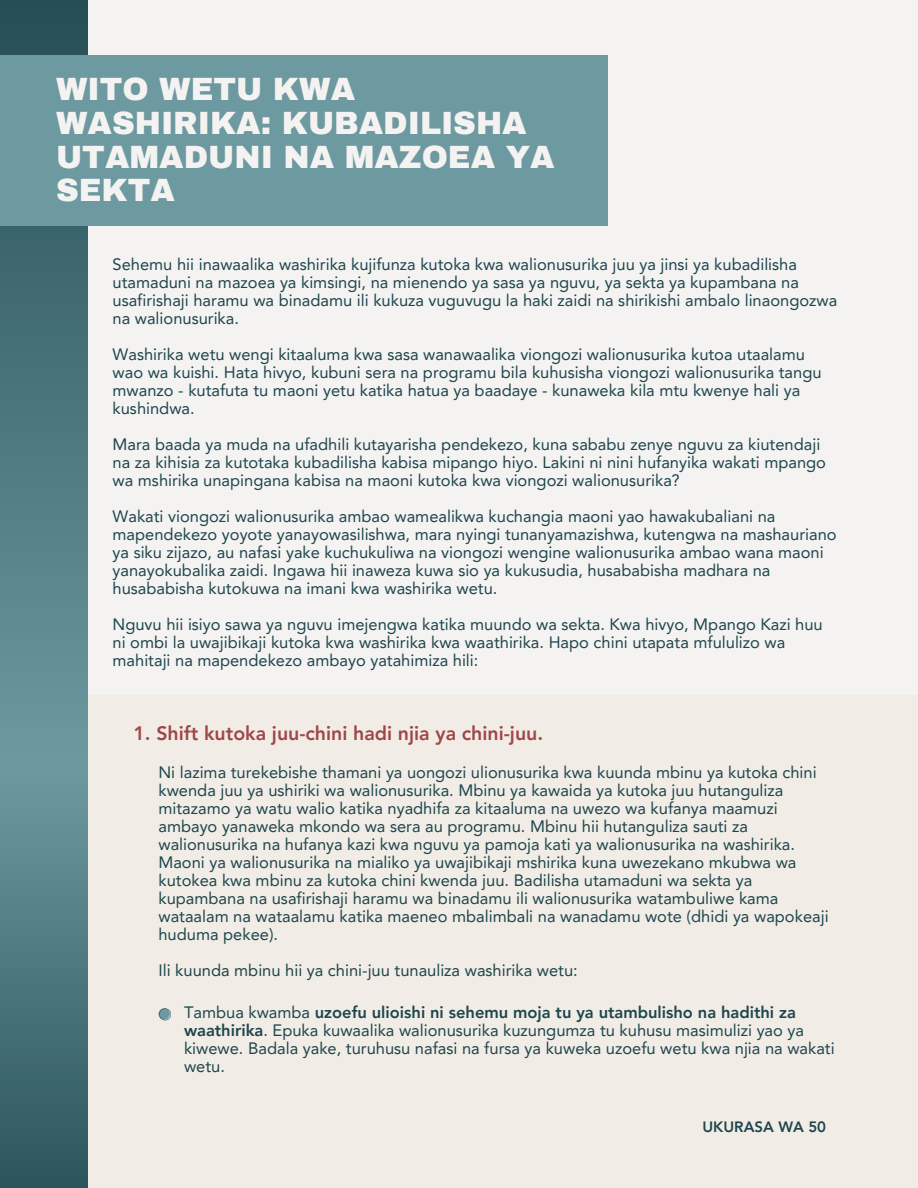
<style>
.page{position:relative;width:918px;height:1188px;background:#f4f3f2}
.page>*{position:absolute;margin:0;border:0;box-sizing:border-box;transform-origin:0 0}
.t1{font:900 31.5px/33.8px "Archivo";color:#f4f3f2}
.t2{font:800 19.5px "Avenir LT Pro";color:#9f4747}
.t3{font:16.5px/18px "Avenir LT Pro";color:#1e464d}
.t4{font:800 15px "Avenir LT Pro";color:#1e464d}
.s1{font-weight:800}
</style>
<div class="page">
<div style="left:76px;top:696px;width:842px;height:492px;background:#f1ede6"></div>
<svg style="left:159px;top:1008px;width:12px;height:12px"></svg>
<svg style="left:0;top:0;width:87px;height:1188px;background:#4e787f"></svg>
<div style="left:0;top:55px;width:608px;height:171px;background:#6d99a0"></div>
<h1 class="t1" style="left:56px;top:73px;width:500px">WITO WETU KWA<br>WASHIRIKA: KUBADILISHA<br>UTAMADUNI NA MAZOEA YA<br>SEKTA</h1>
<p class="t3" style="left:113px;top:257px;width:726px">Sehemu hii inawaalika washirika kujifunza kutoka kwa walionusurika juu ya jinsi ya kubadilisha utamaduni na mazoea ya kimsingi, na mienendo ya sasa ya nguvu, ya sekta ya kupambana na usafirishaji haramu wa binadamu ili kukuza vuguvugu la haki zaidi na shirikishi ambalo linaongozwa na walionusurika.</p>
<p class="t3" style="left:113px;top:347px;width:711px">Washirika wetu wengi kitaaluma kwa sasa wanawaalika viongozi walionusurika kutoa utaalamu wao wa kuishi. Hata hivyo, kubuni sera na programu bila kuhusisha viongozi walionusurika tangu mwanzo - kutafuta tu maoni yetu katika hatua ya baadaye - kunaweka kila mtu kwenye hali ya kushindwa.</p>
<p class="t3" style="left:113px;top:437px;width:715px">Mara baada ya muda na ufadhili kutayarisha pendekezo, kuna sababu zenye nguvu za kiutendaji na za kihisia za kutotaka kubadilisha kabisa mipango hiyo. Lakini ni nini hufanyika wakati mpango wa mshirika unapingana kabisa na maoni kutoka kwa viongozi walionusurika?</p>
<p class="t3" style="left:113px;top:509px;width:726px">Wakati viongozi walionusurika ambao wamealikwa kuchangia maoni yao hawakubaliani na mapendekezo yoyote yanayowasilishwa, mara nyingi tunanyamazishwa, kutengwa na mashauriano ya siku zijazo, au nafasi yake kuchukuliwa na viongozi wengine walionusurika ambao wana maoni yanayokubalika zaidi. Ingawa hii inaweza kuwa sio ya kukusudia, husababisha madhara na husababisha kutokuwa na imani kwa washirika wetu.</p>
<p class="t3" style="left:113px;top:617px;width:712px">Nguvu hii isiyo sawa ya nguvu imejengwa katika muundo wa sekta. Kwa hivyo, Mpango Kazi huu ni ombi la uwajibikaji kutoka kwa washirika kwa waathirika. Hapo chini utapata mfululizo wa mahitaji na mapendekezo ambayo yatahimiza hili:</p>
<p class="t2" style="left:133px;top:725px;width:411px">1. Shift kutoka juu-chini hadi njia ya chini-juu.</p>
<p class="t3" style="left:158px;top:765px;width:672px">Ni lazima turekebishe thamani ya uongozi ulionusurika kwa kuunda mbinu ya kutoka chini kwenda juu ya ushiriki wa walionusurika. Mbinu ya kawaida ya kutoka juu hutanguliza mitazamo ya watu walio katika nyadhifa za kitaaluma na uwezo wa kufanya maamuzi ambayo yanaweka mkondo wa sera au programu. Mbinu hii hutanguliza sauti za walionusurika na hufanya kazi kwa nguvu ya pamoja kati ya walionusurika na washirika.<br>Maoni ya walionusurika na mialiko ya uwajibikaji mshirika kuna uwezekano mkubwa wa kutokea kwa mbinu za kutoka chini kwenda juu. Badilisha utamaduni wa sekta ya kupambana na usafirishaji haramu wa binadamu ili walionusurika watambuliwe kama wataalam na wataalamu katika maeneo mbalimbali na wanadamu wote (dhidi ya wapokeaji huduma pekee).</p>
<p class="t3" style="left:158px;top:963px;width:421px">Ili kuunda mbinu hii ya chini-juu tunauliza washirika wetu:</p>
<p class="t3" style="left:184px;top:1005px;width:652px">Tambua kwamba <span class="s1">uzoefu ulioishi ni sehemu moja tu ya utambulisho na hadithi za waathirika</span>. Epuka kuwaalika walionusurika kuzungumza tu kuhusu masimulizi yao ya kiwewe. Badala yake, turuhusu nafasi na fursa ya kuweka uzoefu wetu kwa njia na wakati wetu.</p>
<p class="t4" style="left:702px;top:1121px;width:125px">UKURASA WA 50</p>
</div>
